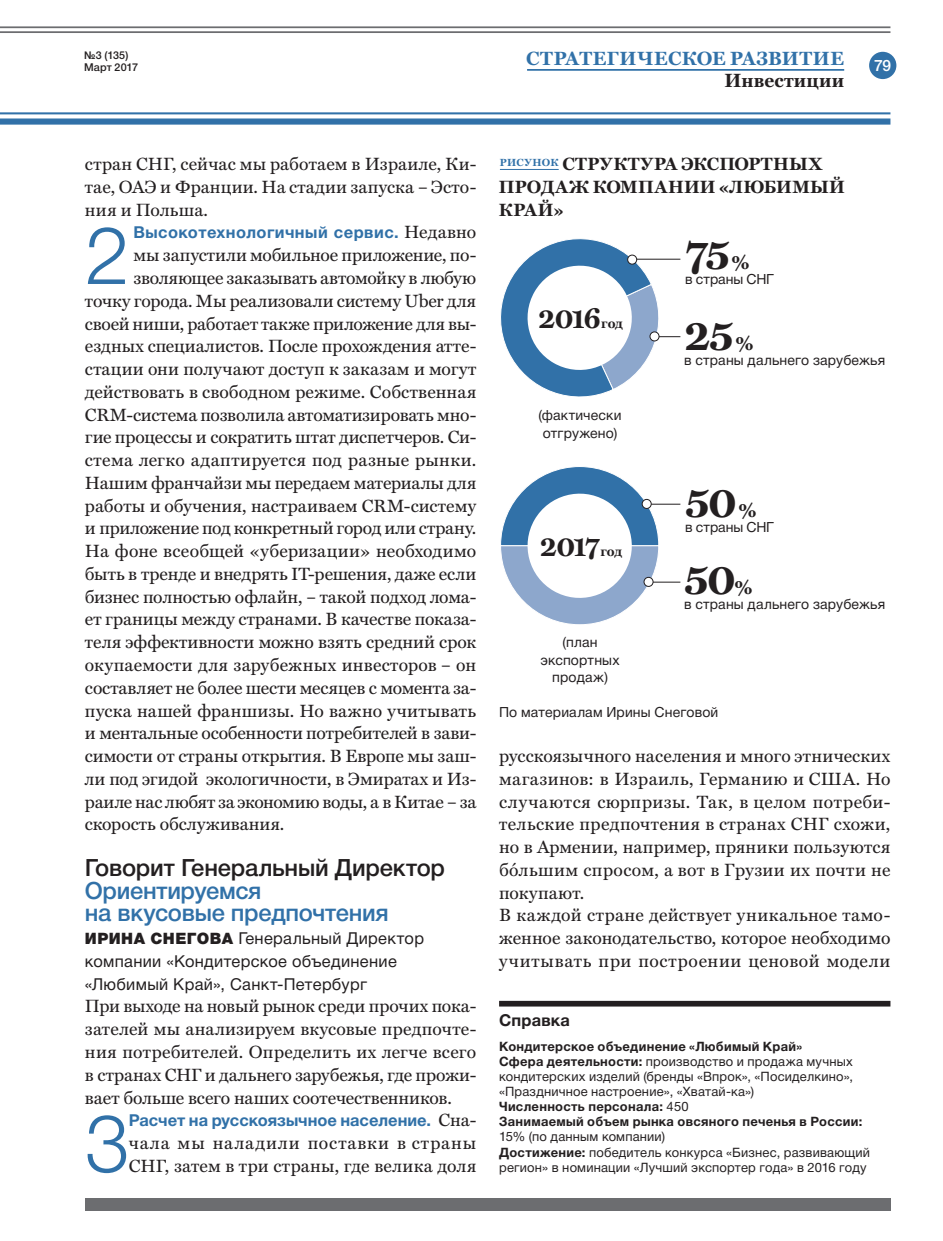
<style>
.page{position:relative;width:943px;height:1241px;background:#fff}
.page>*{position:absolute;margin:0;border:0;box-sizing:border-box;transform-origin:0 0}
.t1{font:300 80.33px "Helvetica Neue Cyr";color:#3171a8}
.t2{font:700 43.75px "CEO Miller";letter-spacing:-.035em;color:#231f20}
.t3{font:700 28.7px "CEO Miller";letter-spacing:-.055em;color:#231f20}
.t4{font:500 23.8px/22.8px "Helvetica Neue Cyr";letter-spacing:-.015em;color:#3171a8}
.t5{font:500 23.8px "Helvetica Neue Cyr";letter-spacing:-.01em;color:#231f20}
.t6{font:700 19.25px "CEO Miller";letter-spacing:.025em;color:#3171a8}
.t7{font:700 19.25px "CEO Miller";letter-spacing:.01em;color:#231f20}
.t8{font:17.85px/22.8px "CEO Miller";letter-spacing:.005em;color:#231f20;text-align:justify}
.t9{font:17.85px/22.8px "CEO Miller";letter-spacing:.035em;color:#231f20}
.t10{font:700 17.85px/22.8px "CEO Miller";letter-spacing:.015em;color:#231f20}
.t11{font:17.85px "CEO Miller";letter-spacing:-.015em;color:#231f20}
.t12{font:17.85px "CEO Miller";letter-spacing:-.02em;color:#231f20}
.t13{font:17.85px "CEO Miller";letter-spacing:.025em;color:#231f20}
.t14{font:16.45px/22.8px "Helvetica Neue Cyr";letter-spacing:.02em;color:#231f20}
.t15{font:700 16.45px "Helvetica Neue Cyr";color:#3171a8}
.t16{font:700 16.45px "Helvetica Neue Cyr";letter-spacing:.025em;color:#3171a8}
.t17{font:700 16.45px "Helvetica Neue Cyr";letter-spacing:.01em;color:#231f20}
.t18{font:500 15.75px "Helvetica Neue Cyr";color:#fff}
.t19{font:14px/17.8px "Helvetica Neue Cyr";letter-spacing:.01em;color:#231f20}
.t20{font:700 12.95px/15.2px "Helvetica Neue Cyr";letter-spacing:.02em;color:#231f20}
.t21{font:12.95px/15.2px "Helvetica Neue Cyr";letter-spacing:.015em;color:#231f20}
.t22{font:500 10.85px/11.4px "Helvetica Neue Cyr";letter-spacing:.005em;color:#231f20}
.s1{font-family:"CEO Miller";font-weight:400;font-size:17.85px;color:#231f20}
.s2{font-weight:900;font-size:15.75px}
.s3{font-size:13.83px}
.s4{font-size:21px}
.s5{font-weight:400}
.s6{font-weight:700}
</style>
<div class="page">
<hr style="left:0;top:31px;width:890px;height:2px;background:#6c6d70">
<hr style="left:0;top:26px;width:890px;height:2px;background:#6c6d70">
<hr style="left:0;top:112px;width:890px;height:2px;background:#3171a8">
<div style="left:0;top:118px;width:890px;height:7px;background:#3171a8"></div>
<div style="left:869px;top:52px;width:27px;height:27px;background:#3171a8;border-radius:50%"></div>
<div style="left:85px;top:1197px;width:805px;height:13px;background:#6c6d70"></div>
<hr style="left:527px;top:69px;width:317px;height:2px;background:#3171a8">
<div style="left:499px;top:1000px;width:391px;height:6px;background:#231f20"></div>
<hr style="left:500px;top:169px;width:58px;height:1px;background:#3171a8">
<svg style="left:500px;top:238px;width:181px;height:159px"></svg>
<hr style="left:632px;top:259px;width:48px;height:1px;background:#231f20">
<div style="left:650px;top:332px;width:9px;height:9px;background:#fff;border-radius:50%"></div>
<div style="left:649px;top:331px;width:10px;height:10px;border:1px solid #231f20;border-radius:50%"></div>
<div style="left:627px;top:255px;width:9px;height:9px;background:#fff;border-radius:50%"></div>
<div style="left:627px;top:254px;width:10px;height:10px;border:1px solid #231f20;border-radius:50%"></div>
<svg style="left:500px;top:466px;width:181px;height:159px"></svg>
<div style="left:644px;top:577px;width:9px;height:9px;background:#fff;border-radius:50%"></div>
<div style="left:643px;top:577px;width:10px;height:9px;border:1px solid #231f20;border-radius:50%"></div>
<div style="left:642px;top:499px;width:9px;height:9px;background:#fff;border-radius:50%"></div>
<div style="left:641px;top:499px;width:10px;height:10px;border:1px solid #231f20;border-radius:50%"></div>
<p class="t22" style="left:84px;top:50px;width:55px">№3 (135)<br>Март 2017</p>
<p class="t6" style="left:526px;top:47px;width:319px">СТРАТЕГИЧЕСКОЕ РАЗВИТИЕ</p>
<p class="t7" style="left:724px;top:69px;width:121px">Инвестиции</p>
<p class="t18" style="left:874px;top:57px;width:19px">79</p>
<p class="t8" style="left:85px;top:152px;width:393px">стран СНГ, сейчас мы работаем в Израиле, Ки&shy;тае, ОАЭ и Франции. На стадии запуска – Эсто&shy;ния и Польша.</p>
<h1 class="t1" style="left:85px;top:211px;width:46px">2</h1>
<p class="t16" style="left:133px;top:223px;width:344px">Высокотехнологичный сервис. <span class="s1">Недавно</span></p>
<p class="t8" style="left:133px;top:243px;width:344px">мы запустили мобильное приложение, по-</p>
<p class="t8" style="left:133px;top:266px;width:344px">зволяющее заказывать автомойку в любую</p>
<p class="t8" style="left:85px;top:289px;width:393px">точку города. Мы реализовали систему Uber для</p>
<p class="t8" style="left:85px;top:312px;width:393px">своей ниши, работает также приложение для вы-</p>
<p class="t8" style="left:85px;top:334px;width:393px">ездных специалистов. После прохождения атте-</p>
<p class="t8" style="left:85px;top:357px;width:393px">стации они получают доступ к заказам и могут</p>
<p class="t8" style="left:85px;top:380px;width:393px">действовать в свободном режиме. Собственная</p>
<p class="t11" style="left:85px;top:404px;width:393px">CRM-система позволила автоматизировать мно-</p>
<p class="t8" style="left:85px;top:425px;width:393px">гие процессы и сократить штат диспетчеров. Си-</p>
<p class="t13" style="left:85px;top:449px;width:393px">стема легко адаптируется под разные рынки.</p>
<p class="t8" style="left:85px;top:471px;width:393px">Нашим франчайзи мы передаем материалы для</p>
<p class="t8" style="left:85px;top:494px;width:393px">работы и обучения, настраиваем CRM-систему</p>
<p class="t8" style="left:85px;top:516px;width:393px">и приложение под конкретный город или страну.</p>
<p class="t8" style="left:85px;top:539px;width:393px">На фоне всеобщей «уберизации» необходимо</p>
<p class="t8" style="left:85px;top:562px;width:393px">быть в тренде и внедрять IT-решения, даже если</p>
<p class="t8" style="left:85px;top:585px;width:393px">бизнес полностью офлайн, – такой подход лома-</p>
<p class="t8" style="left:85px;top:607px;width:393px">ет границы между странами. В качестве показа-</p>
<p class="t8" style="left:85px;top:630px;width:393px">теля эффективности можно взять средний срок</p>
<p class="t8" style="left:85px;top:653px;width:393px">окупаемости для зарубежных инвесторов – он</p>
<p class="t8" style="left:85px;top:676px;width:393px">составляет не более шести месяцев с момента за-</p>
<p class="t8" style="left:85px;top:698px;width:393px">пуска нашей франшизы. Но важно учитывать</p>
<p class="t8" style="left:85px;top:721px;width:393px">и ментальные особенности потребителей в зави-</p>
<p class="t8" style="left:85px;top:744px;width:393px">симости от страны открытия. В Европе мы заш-</p>
<p class="t8" style="left:85px;top:767px;width:393px">ли под эгидой экологичности, в Эмиратах и Из-</p>
<p class="t12" style="left:85px;top:790px;width:393px">раиле нас любят за экономию воды, а в Китае – за</p>
<p class="t8" style="left:85px;top:812px;width:201px">скорость обслуживания.</p>
<h3 class="t5" style="left:85px;top:854px;width:361px">Говорит Генеральный Директор</h3>
<h3 class="t4" style="left:85px;top:878px;width:305px">Ориентируемся<br>на вкусовые предпочтения</h3>
<p class="t14" style="left:85px;top:927px;width:340px"><span class="s2">ИРИНА СНЕГОВА</span> Генеральный Директор компании «Кондитерское объединение «Любимый Край», Санкт-Петербург</p>
<p class="t8" style="left:85px;top:994px;width:393px">При выходе на новый рынок среди прочих пока&shy;зателей мы анализируем вкусовые предпочте&shy;ния потребителей. Определить их легче всего в странах СНГ и дальнего зарубежья, где прожи&shy;вает больше всего наших соотечественников.</p>
<h1 class="t1" style="left:85px;top:1099px;width:46px">3</h1>
<p class="t15" style="left:129px;top:1111px;width:349px">Расчет на русскоязычное население. <span class="s1">Сна-</span></p>
<p class="t9" style="left:129px;top:1131px;width:349px">чала мы наладили поставки в страны<br>СНГ, затем в три страны, где велика доля</p>
<p class="t10" style="left:499px;top:152px;width:347px"><sup>РИСУНОК</sup> СТРУКТУРА ЭКСПОРТНЫХ<br>ПРОДАЖ КОМПАНИИ «ЛЮБИМЫЙ<br>КРАЙ»</p>
<h3 class="t3" style="left:538px;top:301px;width:86px">2016 <span class="s3">год</span></h3>
<p class="t19" style="left:538px;top:406px;width:84px">(фактически отгружено)</p>
<h3 class="t3" style="left:539px;top:529px;width:84px">2017 <span class="s3">год</span></h3>
<p class="t19" style="left:540px;top:633px;width:81px;text-align:center">(план экспортных продаж)</p>
<h2 class="t2" style="left:685px;top:228px;width:66px">75 <span class="s4">%</span></h2>
<p class="t19" style="left:685px;top:270px;width:90px">в страны СНГ</p>
<h2 class="t2" style="left:684px;top:309px;width:71px">25 <span class="s4">%</span></h2>
<p class="t19" style="left:684px;top:351px;width:203px">в страны дальнего зарубежья</p>
<h2 class="t2" style="left:685px;top:476px;width:73px">50 <span class="s4">%</span></h2>
<p class="t19" style="left:685px;top:518px;width:90px">в страны СНГ</p>
<h2 class="t2" style="left:684px;top:553px;width:70px">50<span class="s4">%</span></h2>
<p class="t19" style="left:684px;top:595px;width:203px">в страны дальнего зарубежья</p>
<p class="t19" style="left:499px;top:702px;width:221px">По материалам Ирины Снеговой</p>
<p class="t8" style="left:499px;top:744px;width:393px;text-align:left">русскоязычного населения и много этнических магазинов: в Израиль, Германию и США. Но случаются сюрпризы. Так, в целом потреби&shy;тельские предпочтения в странах СНГ схожи, но в Армении, например, пряники пользуются бóльшим спросом, а вот в Грузии их почти не покупают.<br>В каждой стране действует уникальное тамо&shy;женное законодательство, которое необходимо учитывать при построении ценовой модели</p>
<p class="t17" style="left:499px;top:1011px;width:72px">Справка</p>
<p class="t20" style="left:499px;top:1038px;width:365px">Кондитерское объединение «Любимый Край»<br>Сфера деятельности: <span class="s5">производство и продажа мучных кондитерских изделий (бренды «Впрок», «Посиделкино», «Праздничное настроение», «Хватай-ка»)<br></span>Численность персонала: <span class="s5">450<br></span>Занимаемый объем рынка овсяного печенья в России:</p>
<p class="t21" style="left:499px;top:1129px;width:372px">15% (по данным компании)<br><span class="s6">Достижение:</span> победитель конкурса «Бизнес, развивающий регион» в номинации «Лучший экспортер года» в 2016 году</p>
</div>
